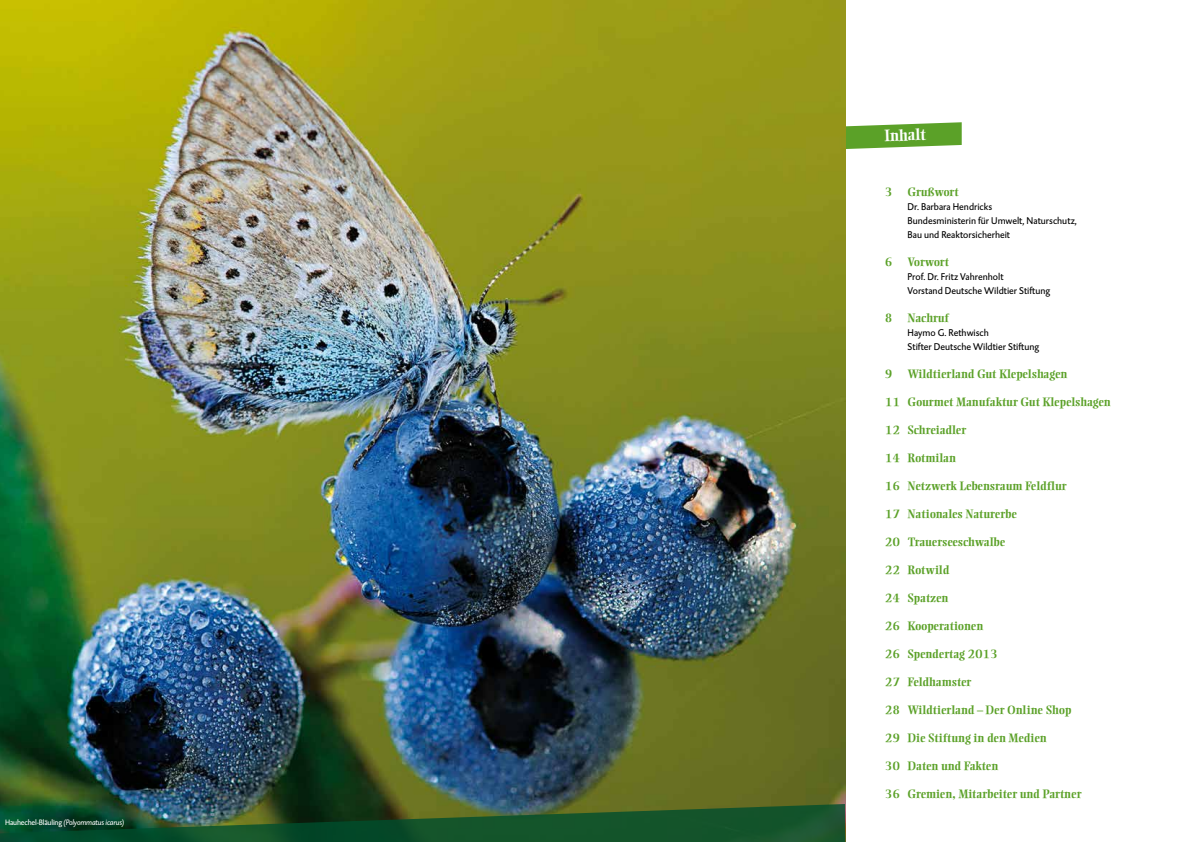
<style>
.page{position:relative;width:1191px;height:842px;background:#fff}
.page>*{position:absolute;margin:0;border:0;box-sizing:border-box;transform-origin:0 0}
.t1{font:700 16px "Ellington";color:#fff}
.t2{font:700 12px "Ellington";color:#5ba128}
.t3{font:10px/14px "DTL Caspari TOT";color:#000}
.t4{font:italic 8px "DTL Caspari TOT";letter-spacing:-.02em;color:#fff}
.s1{font-style:normal}
</style>
<div class="page">
<svg style="left:845px;top:122px;width:116px;height:28px"></svg>
<img style="left:0;top:0;width:845px;height:804px">
<svg style="left:0;top:804px;width:845px;height:38px;background:#1d522d"></svg>
<p class="t4" style="left:5px;top:817px;width:121px"><span class="s1">Hauhechel-Bläuling</span> (Polyommatus icarus)</p>
<h1 class="t1" style="left:884px;top:126px;width:43px;rotate:-2deg">Inhalt</h1>
<p class="t2" style="left:885px;top:185px;width:9px">3</p>
<p class="t2" style="left:907px;top:185px;width:53px">Grußwort</p>
<p class="t3" style="left:907px;top:200px;width:171px">Dr. Barbara Hendricks<br>Bundesministerin für Umwelt, Naturschutz,<br>Bau und Reaktorsicherheit</p>
<p class="t2" style="left:885px;top:255px;width:9px">6</p>
<p class="t2" style="left:907px;top:255px;width:43px">Vorwort</p>
<p class="t3" style="left:907px;top:270px;width:144px">Prof. Dr. Fritz Vahrenholt<br>Vorstand Deutsche Wildtier Stiftung</p>
<p class="t2" style="left:885px;top:311px;width:9px">8</p>
<p class="t2" style="left:907px;top:311px;width:43px">Nachruf</p>
<p class="t3" style="left:907px;top:326px;width:133px">Haymo G. Rethwisch<br>Stifter Deutsche Wildtier Stiftung</p>
<p class="t2" style="left:885px;top:367px;width:9px">9</p>
<p class="t2" style="left:907px;top:367px;width:161px">Wildtierland Gut Klepelshagen</p>
<p class="t2" style="left:885px;top:395px;width:227px">11 Gourmet Manufaktur Gut Klepelshagen</p>
<p class="t2" style="left:885px;top:423px;width:83px">12 Schreiadler</p>
<p class="t2" style="left:885px;top:451px;width:73px">14 Rotmilan</p>
<p class="t2" style="left:885px;top:479px;width:183px">16 Netzwerk Lebensraum Feldflur</p>
<p class="t2" style="left:885px;top:507px;width:134px">17 Nationales Naturerbe</p>
<p class="t2" style="left:885px;top:535px;width:122px">20 Trauerseeschwalbe</p>
<p class="t2" style="left:885px;top:563px;width:66px">22 Rotwild</p>
<p class="t2" style="left:885px;top:591px;width:65px">24 Spatzen</p>
<p class="t2" style="left:885px;top:619px;width:100px">26 Kooperationen</p>
<p class="t2" style="left:885px;top:647px;width:114px">26 Spendertag 2013</p>
<p class="t2" style="left:885px;top:675px;width:88px">27 Feldhamster</p>
<p class="t2" style="left:885px;top:703px;width:188px">28 Wildtierland – Der Online Shop</p>
<p class="t2" style="left:885px;top:731px;width:163px">29 Die Stiftung in den Medien</p>
<p class="t2" style="left:885px;top:759px;width:115px">30 Daten und Fakten</p>
<p class="t2" style="left:885px;top:787px;width:198px">36 Gremien, Mitarbeiter und Partner</p>
</div>
